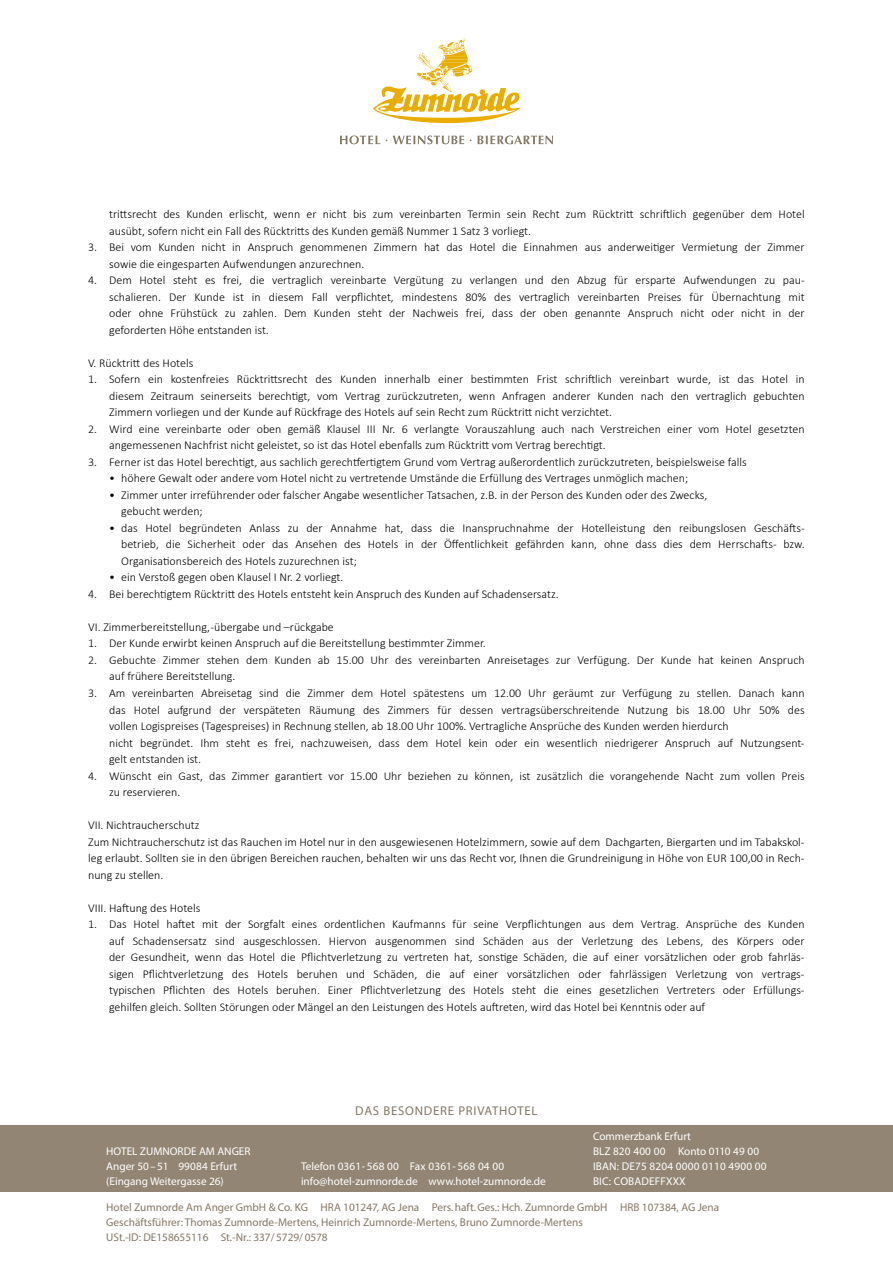
<style>
.page{position:relative;width:893px;height:1263px;background:#fff}
.page>*{position:absolute;margin:0;border:0;box-sizing:border-box;transform-origin:0 0}
.t1{font:12.75px "Myriad Pro";letter-spacing:.06em;color:#857865}
.t2{font:300 12px/16.5px "Calibri";color:#000}
.t3{font:11.25px/15px "Myriad Pro";color:#fff}
.t4{font:11.25px/15px "Myriad Pro";color:#857865}
</style>
<div class="page">
<div style="left:0;top:1125px;width:893px;height:67px;background:#928573"></div>
<svg style="left:373px;top:38px;width:148px;height:85px"></svg>
<svg style="left:340px;top:135px;width:213px;height:9px"></svg>
<p class="t2" style="left:109px;top:206px;width:697px">trittsrecht des Kunden erlischt, wenn er nicht bis zum vereinbarten Termin sein Recht zum Rücktritt schriftlich gegenüber dem Hotel ausübt, sofern nicht ein Fall des Rücktritts des Kunden gemäß Nummer 1 Satz 3 vorliegt.</p>
<p class="t2" style="left:109px;top:239px;width:697px;text-indent:-21px">3. Bei vom Kunden nicht in Anspruch genommenen Zimmern hat das Hotel die Einnahmen aus anderweitiger Vermietung der Zimmer sowie die eingesparten Aufwendungen anzurechnen.</p>
<p class="t2" style="left:109px;top:272px;width:697px;text-align:justify;text-indent:-21px">4. Dem Hotel steht es frei, die vertraglich vereinbarte Vergütung zu verlangen und den Abzug für ersparte Aufwendungen zu pau&shy;schalieren. Der Kunde ist in diesem Fall verpflichtet, mindestens 80% des vertraglich vereinbarten Preises für Übernachtung mit oder ohne Frühstück zu zahlen. Dem Kunden steht der Nachweis frei, dass der oben genannte Anspruch nicht oder nicht in der geforderten Höhe entstanden ist.</p>
<p class="t2" style="left:88px;top:355px;width:107px">V. Rücktritt des Hotels</p>
<p class="t2" style="left:109px;top:371px;width:697px;text-align:justify;text-indent:-21px">1. Sofern ein kostenfreies Rücktrittsrecht des Kunden innerhalb einer bestimmten Frist schriftlich vereinbart wurde, ist das Hotel in diesem Zeitraum seinerseits berechtigt, vom Vertrag zurückzutreten, wenn Anfragen anderer Kunden nach den vertraglich gebuchten Zimmern vorliegen und der Kunde auf Rückfrage des Hotels auf sein Recht zum Rücktritt nicht verzichtet.</p>
<p class="t2" style="left:109px;top:421px;width:697px;text-indent:-21px">2. Wird eine vereinbarte oder oben gemäß Klausel III Nr. 6 verlangte Vorauszahlung auch nach Verstreichen einer vom Hotel gesetzten angemessenen Nachfrist nicht geleistet, so ist das Hotel ebenfalls zum Rücktritt vom Vertrag berechtigt.</p>
<p class="t2" style="left:88px;top:454px;width:660px">3. Ferner ist das Hotel berechtigt, aus sachlich gerechtfertigtem Grund vom Vertrag außerordentlich zurückzutreten, beispielsweise falls</p>
<p class="t2" style="left:109px;top:470px;width:581px">• höhere Gewalt oder andere vom Hotel nicht zu vertretende Umstände die Erfüllung des Vertrages unmöglich machen;</p>
<p class="t2" style="left:121px;top:487px;width:588px;text-indent:-12px">• Zimmer unter irreführender oder falscher Angabe wesentlicher Tatsachen, z.B. in der Person des Kunden oder des Zwecks, gebucht werden;</p>
<p class="t2" style="left:121px;top:520px;width:685px;text-align:justify;text-indent:-12px">• das Hotel begründeten Anlass zu der Annahme hat, dass die Inanspruchnahme der Hotelleistung den reibungslosen Geschäfts&shy;betrieb, die Sicherheit oder das Ansehen des Hotels in der Öffentlichkeit gefährden kann, ohne dass dies dem Herrschafts- bzw.<br>Organisationsbereich des Hotels zuzurechnen ist;</p>
<p class="t2" style="left:109px;top:569px;width:236px">• ein Verstoß gegen oben Klausel I Nr. 2 vorliegt.</p>
<p class="t2" style="left:88px;top:586px;width:472px">4. Bei berechtigtem Rücktritt des Hotels entsteht kein Anspruch des Kunden auf Schadensersatz.</p>
<p class="t2" style="left:88px;top:619px;width:247px">VI. Zimmerbereitstellung,-übergabe und –rückgabe</p>
<p class="t2" style="left:88px;top:635px;width:399px">1. Der Kunde erwirbt keinen Anspruch auf die Bereitstellung bestimmter Zimmer.</p>
<p class="t2" style="left:109px;top:652px;width:697px;text-indent:-21px">2. Gebuchte Zimmer stehen dem Kunden ab 15.00 Uhr des vereinbarten Anreisetages zur Verfügung. Der Kunde hat keinen Anspruch auf frühere Bereitstellung.</p>
<p class="t2" style="left:109px;top:685px;width:697px;text-indent:-21px">3. Am vereinbarten Abreisetag sind die Zimmer dem Hotel spätestens um 12.00 Uhr geräumt zur Verfügung zu stellen. Danach kann das Hotel aufgrund der verspäteten Räumung des Zimmers für dessen vertragsüberschreitende Nutzung bis 18.00 Uhr 50% des vollen Logispreises (Tagespreises) in Rechnung stellen, ab 18.00 Uhr 100%. Vertragliche Ansprüche des Kunden werden hierdurch<br>nicht begründet. Ihm steht es frei, nachzuweisen, dass dem Hotel kein oder ein wesentlich niedrigerer Anspruch auf Nutzungsent&shy;gelt entstanden ist.</p>
<p class="t2" style="left:109px;top:767px;width:697px;text-indent:-21px">4. Wünscht ein Gast, das Zimmer garantiert vor 15.00 Uhr beziehen zu können, ist zusätzlich die vorangehende Nacht zum vollen Preis zu reservieren.</p>
<p class="t2" style="left:88px;top:817px;width:718px">VII. Nichtraucherschutz<br>Zum Nichtraucherschutz ist das Rauchen im Hotel nur in den ausgewiesenen Hotelzimmern, sowie auf dem Dachgarten, Biergarten und im Tabakskol&shy;leg erlaubt. Sollten sie in den übrigen Bereichen rauchen, behalten wir uns das Recht vor, Ihnen die Grundreinigung in Höhe von EUR 100,00 in Rech&shy;nung zu stellen.</p>
<p class="t2" style="left:88px;top:899px;width:114px">VIII. Haftung des Hotels</p>
<p class="t2" style="left:109px;top:916px;width:697px;text-align:justify;text-indent:-21px">1. Das Hotel haftet mit der Sorgfalt eines ordentlichen Kaufmanns für seine Verpflichtungen aus dem Vertrag. Ansprüche des Kunden auf Schadensersatz sind ausgeschlossen. Hiervon ausgenommen sind Schäden aus der Verletzung des Lebens, des Körpers oder der Gesundheit, wenn das Hotel die Pflichtverletzung zu vertreten hat, sonstige Schäden, die auf einer vorsätzlichen oder grob fahrläs&shy;sigen Pflichtverletzung des Hotels beruhen und Schäden, die auf einer vorsätzlichen oder fahrlässigen Verletzung von vertrags&shy;typischen Pflichten des Hotels beruhen. Einer Pflichtverletzung des Hotels steht die eines gesetzlichen Vertreters oder Erfüllungs&shy;gehilfen gleich. Sollten Störungen oder Mängel an den Leistungen des Hotels auftreten, wird das Hotel bei Kenntnis oder auf</p>
<p class="t3" style="left:106px;top:1143px;width:146px">HOTEL ZUMNORDE AM ANGER<br>Anger 50 – 51 99084 Erfurt (Eingang Weitergasse 26)</p>
<p class="t1" style="left:355px;top:1103px;width:184px">DAS BESONDERE PRIVATHOTEL</p>
<p class="t3" style="left:301px;top:1158px;width:246px">Telefon 0361- 568 00 Fax 0361- 568 04 00 info@hotel-zumnorde.de www.hotel-zumnorde.de</p>
<p class="t3" style="left:593px;top:1128px;width:175px">Commerzbank Erfurt<br>BLZ 820 400 00 Konto 0110 49 00<br>IBAN: DE75 8204 0000 0110 4900 00<br>BIC: COBADEFFXXX</p>
<p class="t4" style="left:106px;top:1199px;width:614px">Hotel Zumnorde Am Anger GmbH &amp; Co. KG HRA 101247, AG Jena Pers.haft.Ges.: Hch. Zumnorde GmbH HRB 107384, AG Jena<br>Geschäftsführer: Thomas Zumnorde-Mertens, Heinrich Zumnorde-Mertens, Bruno Zumnorde-Mertens<br>USt.-ID: DE158655116 St.-Nr.: 337/ 5729/ 0578</p>
</div>
